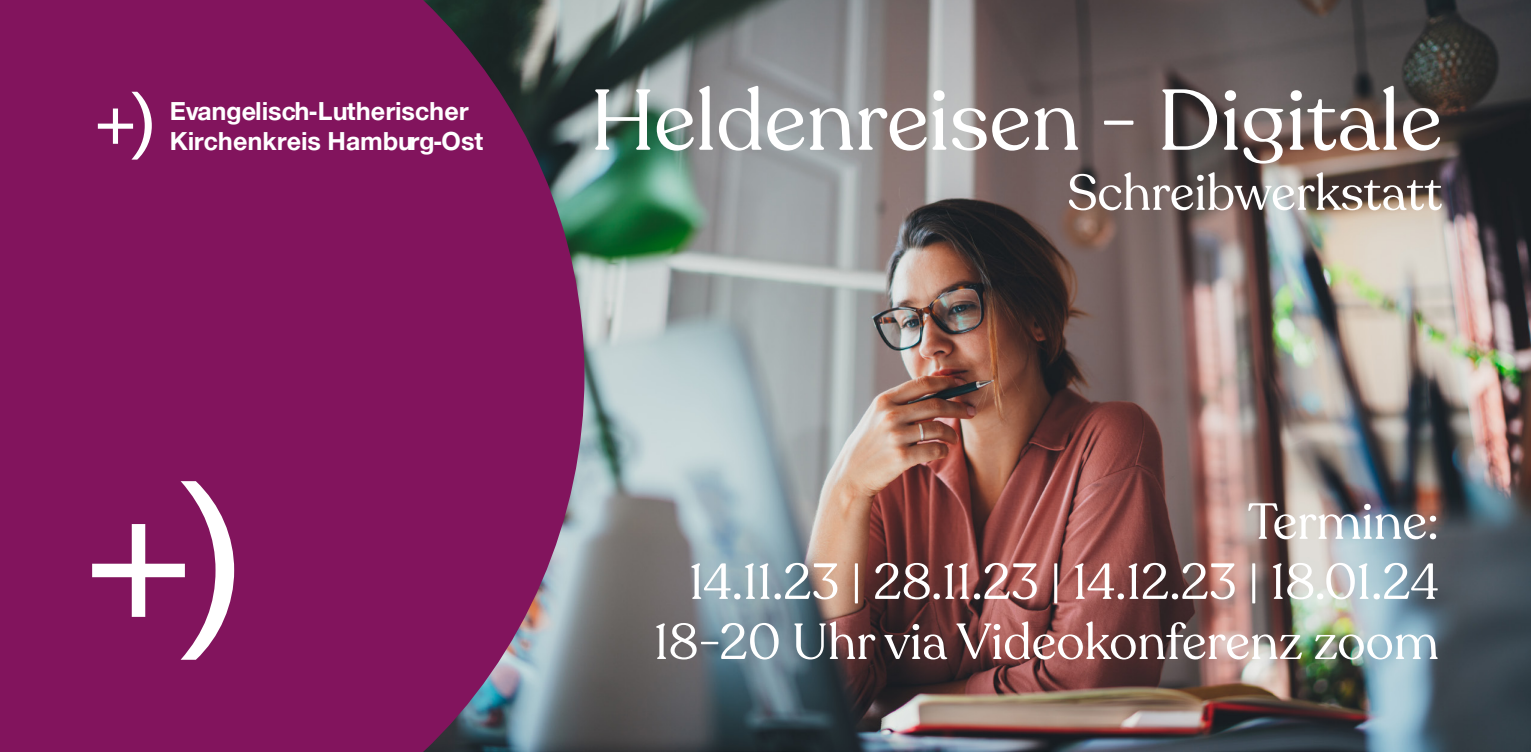
<style>
.page{position:relative;width:1531px;height:752px;background:#fff}
.page>*{position:absolute;margin:0;border:0;box-sizing:border-box;transform-origin:0 0}
.t1{font:85px "Recoleta";color:#fff}
.t2{font:50px "Recoleta";color:#fff}
.t3{font:700 26.75px/30px "Nordelbica";color:#fff}
</style>
<div class="page">
<img style="left:584px;top:0;width:947px;height:751px">
<svg style="left:0;top:0;width:584px;height:751px;background:#7f1c5f"></svg>
<svg style="left:98px;top:92px;width:54px;height:67px"></svg>
<svg style="left:92px;top:481px;width:142px;height:178px"></svg>
<p class="t3" style="left:170px;top:96px;width:315px">Evangelisch-Lutherischer<br>Kirchenkreis Hamburg-Ost</p>
<p class="t1" style="left:590px;top:68px;width:853px">Heldenreisen - Digitale</p>
<p class="t2" style="left:1067px;top:162px;width:376px">Schreibwerkstatt</p>
<p class="t2" style="left:1248px;top:490px;width:193px">Termine:</p>
<p class="t2" style="left:689px;top:550px;width:751px">14.11.23 | 28.11.23 | 14.12.23 | 18.01.24</p>
<p class="t2" style="left:654px;top:610px;width:786px">18-20 Uhr via Videokonferenz zoom</p>
</div>
